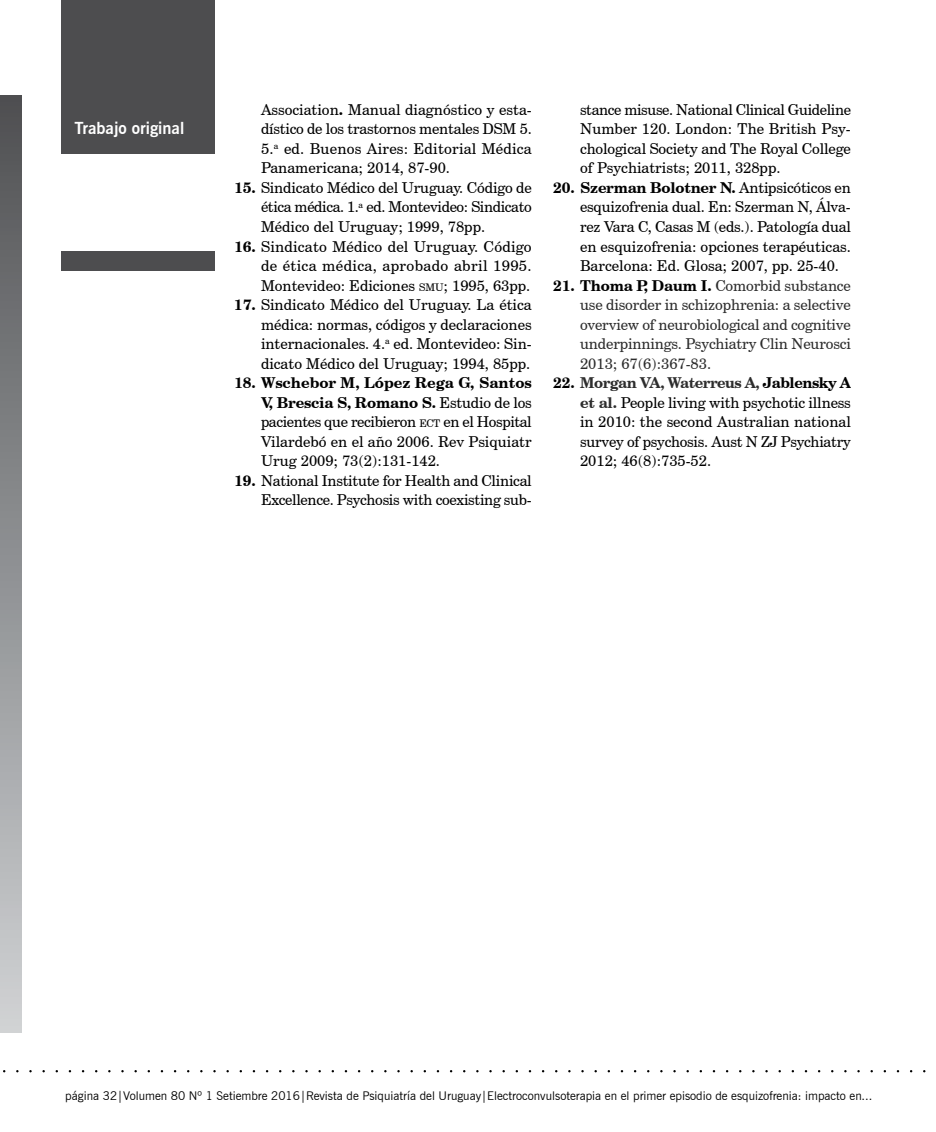
<style>
.page{position:relative;width:936px;height:1132px;background:#fff}
.page>*{position:absolute;margin:0;border:0;box-sizing:border-box;transform-origin:0 0}
.t1{font:700 16.5px "News Gothic BT";color:#fff}
.t2{font:15px/19.5px "Century Schoolbook BT";color:#000;text-align:justify}
.t3{font:15px/19.5px "Century Schoolbook BT";letter-spacing:-.01em;color:#2d2d2d;text-align:justify}
.t4{font:12px "News Gothic BT";color:#000}
.s1{font-weight:700}
.s2{font-size:10.5px}
.s3{font-weight:700;color:#000}
.s4{font-weight:700;color:#2d2d2d}
</style>
<div class="page">
<div style="left:62px;top:0;width:153px;height:154px;background:#4d4d4f"></div>
<div style="left:62px;top:251px;width:153px;height:20px;background:#4d4d4f"></div>
<div style="left:0;top:95px;width:21px;height:936px;background:linear-gradient(to bottom,#4f5053,#cfd2d4)"></div>
<p class="t1" style="left:74px;top:118px;width:111px">Trabajo original</p>
<p class="t2" style="left:261px;top:100px;width:272px">Association<span class="s1">.</span> Manual diagnóstico y esta&shy;dístico de los trastornos mentales DSM 5.<br>5.<sup>a</sup> ed. Buenos Aires: Editorial Médica Panamericana; 2014, 87-90.</p>
<p class="t2" style="left:261px;top:178px;width:272px;text-indent:-27px"><span class="s1">15.</span> Sindicato Médico del Uruguay. Código de ética médica. 1.<sup>a</sup> ed. Montevideo: Sindicato Médico del Uruguay; 1999, 78pp.</p>
<p class="t2" style="left:261px;top:236px;width:272px;text-indent:-27px"><span class="s1">16.</span> Sindicato Médico del Uruguay. Código de ética médica, aprobado abril 1995.<br>Montevideo: Ediciones <span class="s2">SMU</span>; 1995, 63pp.</p>
<p class="t2" style="left:261px;top:295px;width:272px;text-indent:-27px"><span class="s1">17.</span> Sindicato Médico del Uruguay. La ética médica: normas, códigos y declaraciones internacionales. 4.<sup>a</sup> ed. Montevideo: Sin&shy;dicato Médico del Uruguay; 1994, 85pp.</p>
<p class="t2" style="left:261px;top:373px;width:272px;text-indent:-27px"><span class="s1">18. Wschebor M, López Rega G, Santos V, Brescia S, Romano S.</span> Estudio de los pacientes que recibieron <span class="s2">ECT</span> en el Hospital Vilardebó en el año 2006. Rev Psiquiatr Urug 2009; 73(2):131-142.</p>
<p class="t2" style="left:234px;top:470px;width:299px;text-align:right"><span class="s1">19.</span> National Institute for Health and Clinical<br>Excellence. Psychosis with coexisting sub-</p>
<p class="t2" style="left:580px;top:100px;width:272px">stance misuse. National Clinical Guideline Number 120. London: The British Psy&shy;chological Society and The Royal College of Psychiatrists; 2011, 328pp.</p>
<p class="t2" style="left:580px;top:178px;width:272px;text-indent:-27px"><span class="s1">20. Szerman Bolotner N.</span> Antipsicóticos en esquizofrenia dual. En: Szerman N, Álva&shy;rez Vara C, Casas M (eds.). Patología dual en esquizofrenia: opciones terapéuticas.<br>Barcelona: Ed. Glosa; 2007, pp. 25-40.</p>
<p class="t3" style="left:580px;top:275px;width:272px;text-indent:-27px"><span class="s3">21. Thoma P, Daum I.</span> Comorbid substance use disorder in schizophrenia: a selective overview of neurobiological and cognitive underpinnings. Psychiatry Clin Neurosci 2013; 67(6):367-83.</p>
<p class="t2" style="left:580px;top:373px;width:272px;text-indent:-27px"><span class="s1">22.</span> <span class="s4">Morgan VA, Waterreus A,</span> <span class="s1">Jablensky A </span><span class="s4">et al.</span> People living with psychotic illness in 2010: the second Australian national survey of psychosis. Aust N ZJ Psychiatry 2012; 46(8):735-52.</p>
<p class="t4" style="left:65px;top:1087px;width:808px">página 32|Volumen 80 Nº 1 Setiembre 2016|Revista de Psiquiatría del Uruguay|Electroconvulsoterapia en el primer episodio de esquizofrenia: impacto en...</p>
</div>
